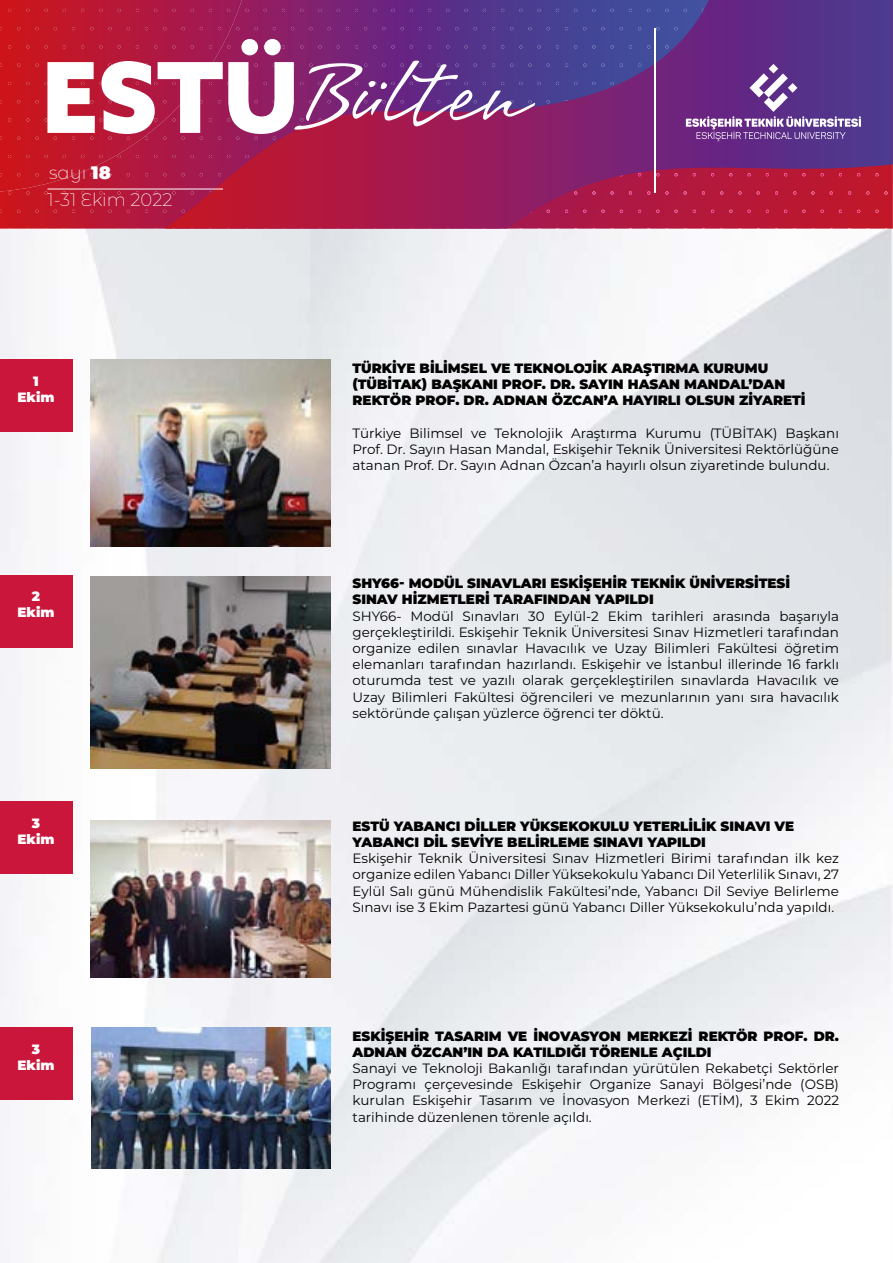
<style>
.page{position:relative;width:893px;height:1263px;background:#fff}
.page>*{position:absolute;margin:0;border:0;box-sizing:border-box;transform-origin:0 0}
.t1{font:200 18px/27.2px "Montserrat Alternates";color:#fff}
.t2{font:13.5px/16.2px "Montserrat";color:#000;text-align:justify}
.t3{font:900 13.5px/16.2px "Montserrat";color:#000}
.t4{font:900 13.5px/16.2px "Montserrat";color:#fff;text-align:center}
.s1{font-weight:900}
</style>
<div class="page">
<img style="left:0;top:229px;width:893px;height:1034px">
<div style="left:0;top:575px;width:72px;height:72px;background:#ca163a"></div>
<div style="left:0;top:801px;width:72px;height:72px;background:#ca163a"></div>
<img style="left:91px;top:576px;width:240px;height:192px">
<img style="left:91px;top:820px;width:240px;height:158px">
<svg style="left:0;top:192px;width:165px;height:37px;background:#bd1a31"></svg>
<svg style="left:35px;top:210px;width:4px;height:3px"></svg>
<svg style="left:108px;top:210px;width:4px;height:3px"></svg>
<svg style="left:165px;top:0;width:728px;height:229px;background:#832668"></svg>
<svg style="left:0;top:0;width:242px;height:192px;background:#b81836"></svg>
<svg style="left:35px;top:173px;width:4px;height:3px"></svg>
<svg style="left:35px;top:137px;width:4px;height:3px"></svg>
<svg style="left:26px;top:118px;width:3px;height:4px"></svg>
<svg style="left:8px;top:118px;width:3px;height:4px"></svg>
<svg style="left:35px;top:100px;width:4px;height:3px"></svg>
<svg style="left:35px;top:64px;width:4px;height:3px"></svg>
<svg style="left:26px;top:45px;width:3px;height:4px"></svg>
<svg style="left:8px;top:45px;width:3px;height:4px"></svg>
<svg style="left:63px;top:45px;width:3px;height:4px"></svg>
<svg style="left:45px;top:45px;width:3px;height:4px"></svg>
<svg style="left:35px;top:27px;width:4px;height:3px"></svg>
<svg style="left:99px;top:45px;width:3px;height:4px"></svg>
<svg style="left:81px;top:45px;width:3px;height:4px"></svg>
<svg style="left:136px;top:45px;width:3px;height:4px"></svg>
<svg style="left:118px;top:45px;width:3px;height:4px"></svg>
<svg style="left:108px;top:27px;width:4px;height:3px"></svg>
<svg style="left:172px;top:45px;width:4px;height:4px"></svg>
<svg style="left:154px;top:45px;width:3px;height:4px"></svg>
<svg style="left:209px;top:45px;width:3px;height:4px"></svg>
<svg style="left:191px;top:45px;width:3px;height:4px"></svg>
<svg style="left:181px;top:27px;width:4px;height:3px"></svg>
<svg style="left:172px;top:9px;width:4px;height:3px"></svg>
<hr style="left:654px;top:28px;width:2px;height:165px;background:#fff">
<svg style="left:684px;top:64px;width:185px;height:77px;background:#714896"></svg>
<svg style="left:45px;top:61px;width:178px;height:79px"></svg>
<svg style="left:227px;top:39px;width:160px;height:101px"></svg>
<svg style="left:382px;top:61px;width:153px;height:65px;background:#804e93"></svg>
<hr style="left:47px;top:189px;width:176px;height:1px;background:#fff">
<div style="left:0;top:360px;width:72px;height:72px;background:#ca163a"></div>
<img style="left:91px;top:360px;width:240px;height:187px">
<div style="left:0;top:1027px;width:72px;height:72px;background:#ca163a"></div>
<img style="left:91px;top:1027px;width:240px;height:141px">
<h1 class="t1" style="left:47px;top:159px;width:127px">sayı <span class="s1">18<br></span>1-31 Ekim 2022</h1>
<p class="t4" style="left:17px;top:372px;width:39px">1<br>Ekim</p>
<p class="t4" style="left:17px;top:587px;width:39px">2<br>Ekim</p>
<p class="t4" style="left:17px;top:814px;width:39px">3<br>Ekim</p>
<p class="t4" style="left:17px;top:1040px;width:39px">3<br>Ekim</p>
<p class="t3" style="left:352px;top:359px;width:455px">TÜRKİYE BİLİMSEL VE TEKNOLOJİK ARAŞTIRMA KURUMU (TÜBİTAK) BAŞKANI PROF. DR. SAYIN HASAN MANDAL’DAN<br>REKTÖR PROF. DR. ADNAN ÖZCAN’A HAYIRLI OLSUN ZİYARETİ</p>
<p class="t2" style="left:352px;top:424px;width:488px">Türkiye Bilimsel ve Teknolojik Araştırma Kurumu (TÜBİTAK) Başkanı Prof. Dr. Sayın Hasan Mandal, Eskişehir Teknik Üniversitesi Rektörlüğüne atanan Prof. Dr. Sayın Adnan Özcan’a hayırlı olsun ziyaretinde bulundu.</p>
<p class="t3" style="left:352px;top:574px;width:439px">SHY66- MODÜL SINAVLARI ESKİŞEHİR TEKNİK ÜNİVERSİTESİ<br>SINAV HİZMETLERİ TARAFINDAN YAPILDI</p>
<p class="t2" style="left:352px;top:607px;width:488px">SHY66- Modül Sınavları 30 Eylül-2 Ekim tarihleri arasında başarıyla gerçekleştirildi. Eskişehir Teknik Üniversitesi Sınav Hizmetleri tarafından organize edilen sınavlar Havacılık ve Uzay Bilimleri Fakültesi öğretim elemanları tarafından hazırlandı. Eskişehir ve İstanbul illerinde 16 farklı oturumda test ve yazılı olarak gerçekleştirilen sınavlarda Havacılık ve Uzay Bilimleri Fakültesi öğrencileri ve mezunlarının yanı sıra havacılık sektöründe çalışan yüzlerce öğrenci ter döktü.</p>
<p class="t3" style="left:352px;top:817px;width:443px">ESTÜ YABANCI DİLLER YÜKSEKOKULU YETERLİLİK SINAVI VE<br>YABANCI DİL SEVİYE BELİRLEME SINAVI YAPILDI</p>
<p class="t2" style="left:352px;top:850px;width:488px">Eskişehir Teknik Üniversitesi Sınav Hizmetleri Birimi tarafından ilk kez organize edilen Yabancı Diller Yüksekokulu Yabancı Dil Yeterlilik Sınavı, 27<br>Eylül Salı günü Mühendislik Fakültesi’nde, Yabancı Dil Seviye Belirleme Sınavı ise 3 Ekim Pazartesi günü Yabancı Diller Yüksekokulu’nda yapıldı.</p>
<p class="t3" style="left:352px;top:1027px;width:488px">ESKİŞEHİR TASARIM VE İNOVASYON MERKEZİ REKTÖR PROF. DR.<br>ADNAN ÖZCAN’IN DA KATILDIĞI TÖRENLE AÇILDI</p>
<p class="t2" style="left:352px;top:1060px;width:488px">Sanayi ve Teknoloji Bakanlığı tarafından yürütülen Rekabetçi Sektörler Programı çerçevesinde Eskişehir Organize Sanayi Bölgesi’nde (OSB) kurulan Eskişehir Tasarım ve İnovasyon Merkezi (ETİM), 3 Ekim 2022 tarihinde düzenlenen törenle açıldı.</p>
</div>
